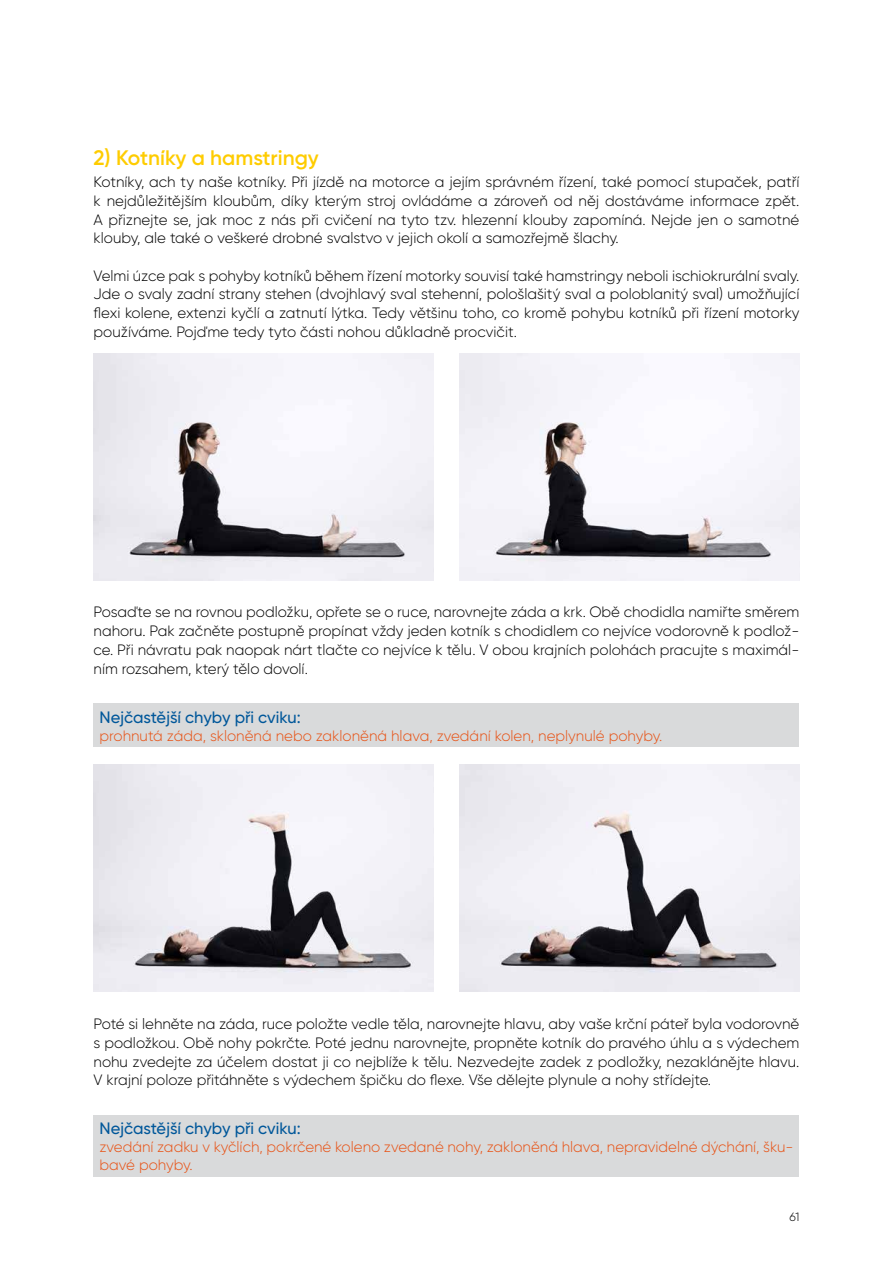
<style>
.page{position:relative;width:893px;height:1263px;background:#fff}
.page>*{position:absolute;margin:0;border:0;box-sizing:border-box;transform-origin:0 0}
.t1{font:600 21px "Gilroy";color:#fecc00}
.t2{font:500 16.5px "Gilroy";color:#00579a}
.t3{font:300 15px/18.8px "Gilroy";color:#000;text-align:justify}
.t4{font:300 15px/18px "Gilroy";color:#e85113}
.t5{font:300 12px "Gilroy";color:#000}
</style>
<div class="page">
<img style="left:94px;top:353px;width:340px;height:227px">
<img style="left:459px;top:353px;width:340px;height:227px">
<div style="left:94px;top:703px;width:705px;height:43px;background:#d9dadb"></div>
<img style="left:94px;top:765px;width:340px;height:227px">
<img style="left:459px;top:765px;width:340px;height:227px">
<div style="left:94px;top:1115px;width:705px;height:61px;background:#d9dadb"></div>
<h1 class="t1" style="left:94px;top:144px;width:227px">2) Kotníky a hamstringy</h1>
<p class="t3" style="left:94px;top:172px;width:707px">Kotníky, ach ty naše kotníky. Při jízdě na motorce a jejím správném řízení, také pomocí stupaček, patří k nejdůležitějším kloubům, díky kterým stroj ovládáme a zároveň od něj dostáváme informace zpět.<br>A přiznejte se, jak moc z nás při cvičení na tyto tzv. hlezenní klouby zapomíná. Nejde jen o samotné klouby, ale také o veškeré drobné svalstvo v jejich okolí a samozřejmě šlachy.</p>
<p class="t3" style="left:94px;top:266px;width:707px">Velmi úzce pak s pohyby kotníků během řízení motorky souvisí také hamstringy neboli ischiokrurální svaly.<br>Jde o svaly zadní strany stehen (dvojhlavý sval stehenní, pološlašitý sval a poloblanitý sval) umožňující flexi kolene, extenzi kyčlí a zatnutí lýtka. Tedy většinu toho, co kromě pohybu kotníků při řízení motorky používáme. Pojďme tedy tyto části nohou důkladně procvičit.</p>
<p class="t3" style="left:94px;top:603px;width:707px">Posaďte se na rovnou podložku, opřete se o ruce, narovnejte záda a krk. Obě chodidla namiřte směrem nahoru. Pak začněte postupně propínat vždy jeden kotník s chodidlem co nejvíce vodorovně k podlož&shy;ce. Při návratu pak naopak nárt tlačte co nejvíce k tělu. V obou krajních polohách pracujte s maximál&shy;ním rozsahem, který tělo dovolí.</p>
<p class="t2" style="left:100px;top:707px;width:203px">Nejčastější chyby při cviku:</p>
<p class="t4" style="left:100px;top:726px;width:564px">prohnutá záda, skloněná nebo zakloněná hlava, zvedání kolen, neplynulé pohyby.</p>
<p class="t3" style="left:94px;top:1014px;width:707px">Poté si lehněte na záda, ruce položte vedle těla, narovnejte hlavu, aby vaše krční páteř byla vodorovně s podložkou. Obě nohy pokrčte. Poté jednu narovnejte, propněte kotník do pravého úhlu a s výdechem nohu zvedejte za účelem dostat ji co nejblíže k tělu. Nezvedejte zadek z podložky, nezaklánějte hlavu.<br>V krajní poloze přitáhněte s výdechem špičku do flexe. Vše dělejte plynule a nohy střídejte.</p>
<p class="t2" style="left:100px;top:1118px;width:203px">Nejčastější chyby při cviku:</p>
<p class="t4" style="left:100px;top:1138px;width:695px">zvedání zadku v kyčlích, pokrčené koleno zvedané nohy, zakloněná hlava, nepravidelné dýchání, šku&shy;bavé pohyby.</p>
<p class="t5" style="left:789px;top:1209px;width:12px">61</p>
</div>
